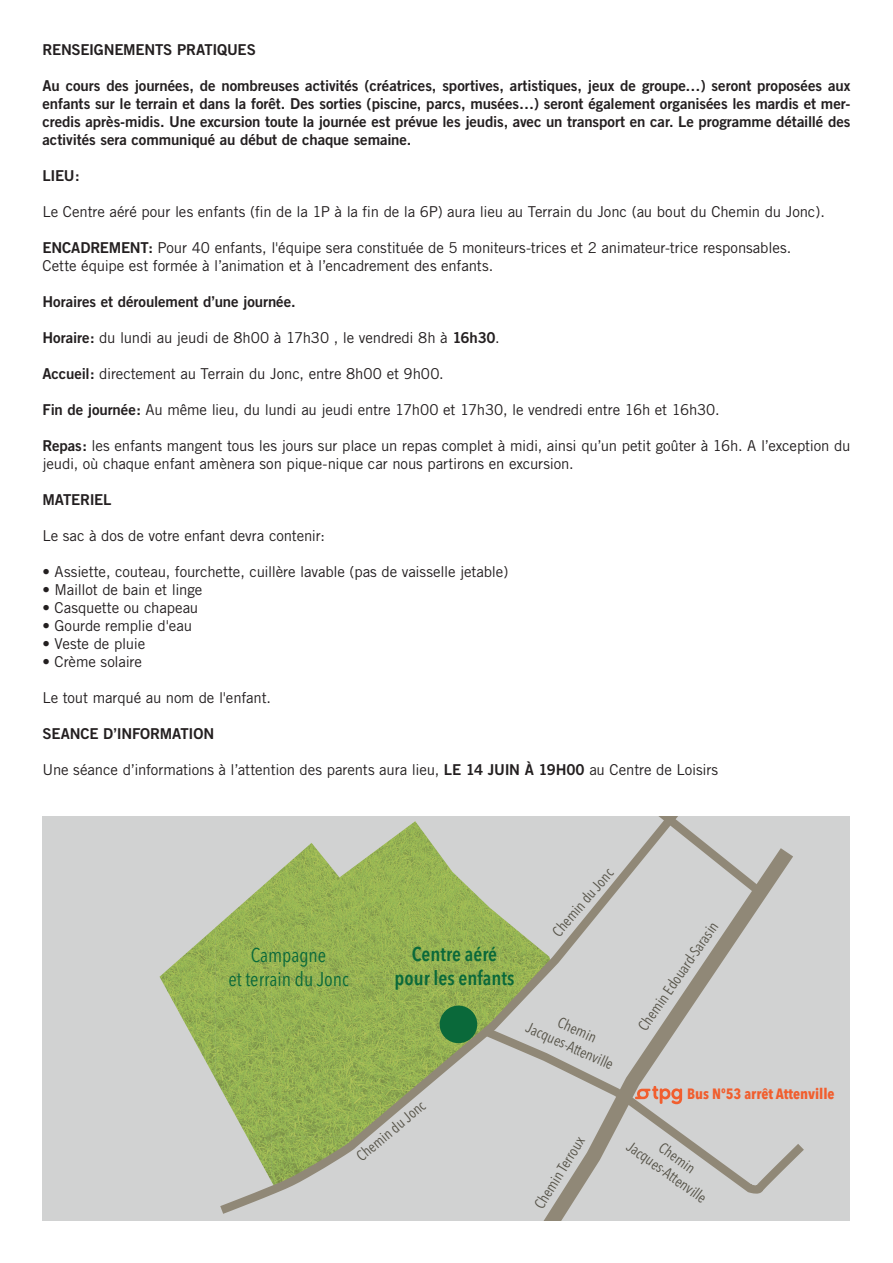
<style>
.page{position:relative;width:893px;height:1263px;background:#fff}
.page>*{position:absolute;margin:0;border:0;box-sizing:border-box;transform-origin:0 0}
.t1{font:600 19.8px/23.7px "Avenir Next Condensed";color:#0a693a;text-align:center}
.t2{font:19.8px/23.7px "Avenir Next Condensed";color:#0a693a;text-align:center}
.t3{font:15px/18px "Trade Gothic";letter-spacing:-.01em;color:#231f20}
.t4{font:15px/18px "Trade Gothic Bold Two";letter-spacing:-.01em;color:#231f20;text-align:justify}
.t5{font:14.85px/17.9px "Avenir Next Condensed";color:#545146;text-align:center}
.t6{font:700 14.85px "Avenir Next Condensed";color:#f15e2e}
.s1{font-family:"Trade Gothic Bold Two"}
</style>
<div class="page">
<div style="left:43px;top:816px;width:807px;height:404px;background:#d1d2d2"></div>
<img style="left:215px;top:923px;width:5px;height:164px">
<img style="left:160px;top:927px;width:56px;height:152px">
<svg style="left:220px;top:821px;width:285px;height:393px"></svg>
<svg style="left:485px;top:1028px;width:319px;height:165px"></svg>
<svg style="left:505px;top:848px;width:288px;height:372px"></svg>
<svg style="left:621px;top:816px;width:142px;height:79px"></svg>
<svg style="left:635px;top:1086px;width:47px;height:18px"></svg>
<div style="left:440px;top:1005px;width:37px;height:38px;background:#0a693a;border-radius:50%"></div>
<p class="t4" style="left:43px;top:40px;width:215px">RENSEIGNEMENTS PRATIQUES</p>
<p class="t4" style="left:43px;top:76px;width:809px">Au cours des journées, de nombreuses activités (créatrices, sportives, artistiques, jeux de groupe…) seront proposées aux enfants sur le terrain et dans la forêt. Des sorties (piscine, parcs, musées…) seront également organisées les mardis et mer&shy;credis après-midis. Une excursion toute la journée est prévue les jeudis, avec un transport en car. Le programme détaillé des activités sera communiqué au début de chaque semaine.</p>
<p class="t4" style="left:43px;top:166px;width:39px">LIEU:</p>
<p class="t3" style="left:43px;top:202px;width:784px">Le Centre aéré pour les enfants (fin de la 1P à la fin de la 6P) aura lieu au Terrain du Jonc (au bout du Chemin du Jonc).</p>
<p class="t3" style="left:43px;top:238px;width:750px"><span class="s1">ENCADREMENT:</span> Pour 40 enfants, l'équipe sera constituée de 5 moniteurs-trices et 2 animateur-trice responsables.<br>Cette équipe est formée à l’animation et à l’encadrement des enfants.</p>
<p class="t4" style="left:43px;top:292px;width:255px">Horaires et déroulement d’une journée.</p>
<p class="t3" style="left:43px;top:328px;width:459px"><span class="s1">Horaire:</span> du lundi au jeudi de 8h00 à 17h30 , le vendredi 8h à <span class="s1">16h30</span>.</p>
<p class="t3" style="left:43px;top:364px;width:403px"><span class="s1">Accueil:</span> directement au Terrain du Jonc, entre 8h00 et 9h00.</p>
<p class="t3" style="left:43px;top:400px;width:679px"><span class="s1">Fin de journée:</span> Au même lieu, du lundi au jeudi entre 17h00 et 17h30, le vendredi entre 16h et 16h30.</p>
<p class="t3" style="left:43px;top:436px;width:809px"><span class="s1">Repas:</span> les enfants mangent tous les jours sur place un repas complet à midi, ainsi qu’un petit goûter à 16h. A l’exception du jeudi, où chaque enfant amènera son pique-nique car nous partirons en excursion.</p>
<p class="t4" style="left:43px;top:490px;width:70px">MATERIEL</p>
<p class="t3" style="left:43px;top:526px;width:284px">Le sac à dos de votre enfant devra contenir:</p>
<p class="t3" style="left:43px;top:562px;width:467px">• Assiette, couteau, fourchette, cuillère lavable (pas de vaisselle jetable)</p>
<p class="t3" style="left:43px;top:580px;width:161px">• Maillot de bain et linge</p>
<p class="t3" style="left:43px;top:598px;width:157px">• Casquette ou chapeau</p>
<p class="t3" style="left:43px;top:616px;width:151px">• Gourde remplie d'eau</p>
<p class="t3" style="left:43px;top:634px;width:104px">• Veste de pluie</p>
<p class="t3" style="left:43px;top:652px;width:101px">• Crème solaire</p>
<p class="t3" style="left:43px;top:688px;width:230px">Le tout marqué au nom de l'enfant.</p>
<p class="t4" style="left:43px;top:724px;width:173px">SEANCE D’INFORMATION</p>
<p class="t3" style="left:43px;top:760px;width:677px">Une séance d’informations à l’attention des parents aura lieu, <span class="s1">LE 14 JUIN À 19H00</span> au Centre de Loisirs</p>
<h1 class="t2" style="left:228px;top:942px;width:122px">Campagne<br>et terrain du Jonc</h1>
<h1 class="t1" style="left:395px;top:942px;width:121px">Centre aéré pour les enfants</h1>
<p class="t5" style="left:548px;top:928px;width:86px;rotate:-49deg">Chemin du Jonc</p>
<p class="t5" style="left:538px;top:1002px;width:96px;rotate:24deg">Chemin<br>Jacques-Attenville</p>
<p class="t5" style="left:352px;top:1150px;width:86px;rotate:-40deg">Chemin du Jonc</p>
<p class="t5" style="left:530px;top:1202px;width:83px;rotate:-58deg">Chemin Terroux</p>
<p class="t5" style="left:633px;top:1023px;width:130px;rotate:-55deg">Chemin Edouard-Sarasin</p>
<p class="t6" style="left:687px;top:1085px;width:149px">Bus Nº53 arrêt Attenville</p>
<p class="t5" style="left:634px;top:1136px;width:96px;rotate:36deg">Jacques-Attenville</p>
<p class="t5" style="left:666px;top:1138px;width:43px;rotate:36deg">Chemin</p>
</div>
